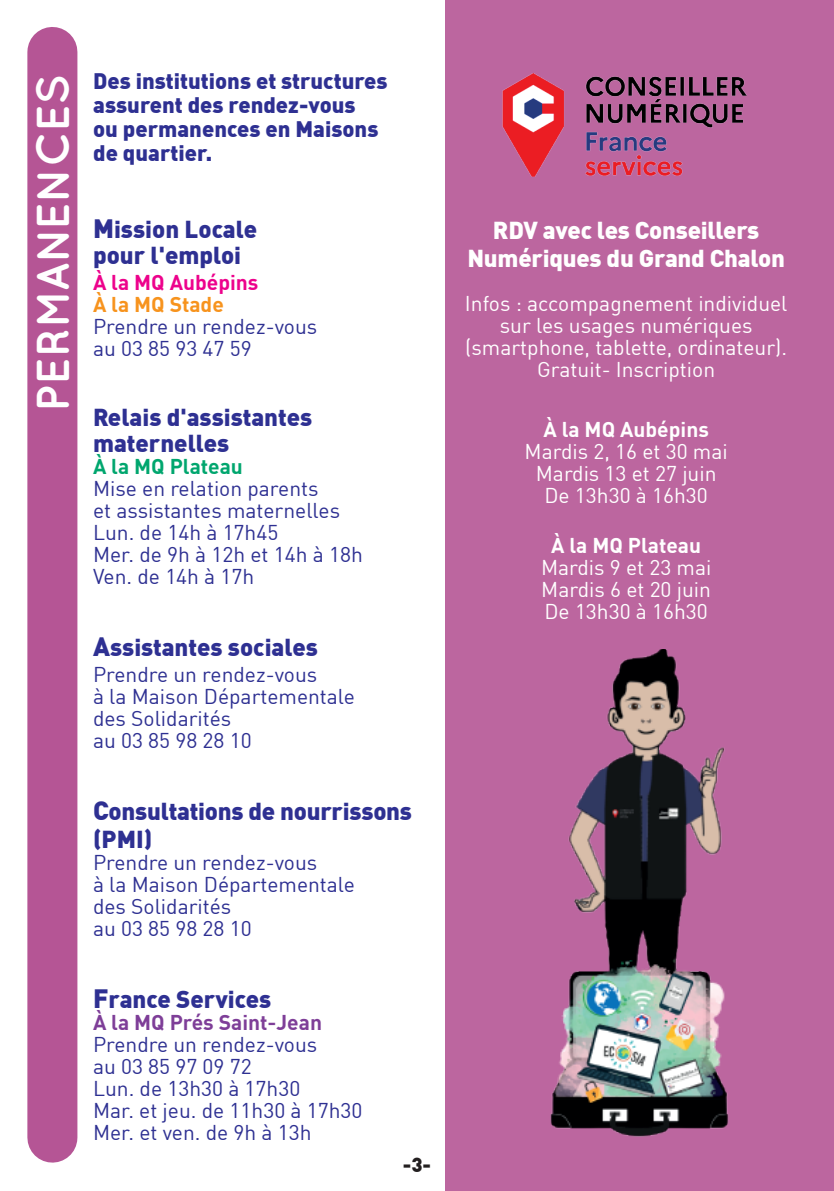
<style>
.page{position:relative;width:834px;height:1191px;background:#fff}
.page>*{position:absolute;margin:0;border:0;box-sizing:border-box;transform-origin:0 0}
.t1{font:700 46px "Quicksand";color:#fff}
.t2{font:900 24px/26px "DIN Offc";color:#2e3092}
.t3{font:900 24px/28px "DIN Offc";letter-spacing:-.01em;color:#fff;text-align:center}
.t4{font:900 22px/24px "DIN Offc";color:#2e3092}
.t5{font:21px/22px "DIN Offc";color:#2e3092}
.t6{font:21px/22px "DIN Offc";color:#fff;text-align:center}
.t7{font:700 21px "DIN Offc";color:#fff}
.t8{font:700 21px "DIN Offc";color:#7e3e98}
.t9{font:700 21px "DIN Offc";color:#ed028c}
.t10{font:700 21px "DIN Offc";color:#00a66e}
.t11{font:700 21px "DIN Offc";color:#f7931d}
.t12{font:900 20px "DIN Offc";color:#231f20}
.s1{font-size:26px}
</style>
<div class="page">
<div style="left:27px;top:52px;width:50px;height:1085px;background:#b55595"></div>
<div style="left:445px;top:0;width:388px;height:1191px;background:#bc669f"></div>
<img style="left:550px;top:649px;width:179px;height:488px">
<img style="left:503px;top:73px;width:243px;height:103px">
<h1 class="t1" style="left:25px;top:412px;width:339px;rotate:-90deg">PERMANENCES</h1>
<p class="t4" style="left:93px;top:67px;width:296px">Des institutions et structures assurent des rendez-vous<br>ou permanences en Maisons de quartier.</p>
<p class="t2" style="left:93px;top:215px;width:166px"><span class="s1">M</span>ission Locale pour l'emploi</p>
<p class="t9" style="left:93px;top:269px;width:167px">À la MQ Aubépins</p>
<p class="t11" style="left:93px;top:291px;width:132px">À la MQ Stade</p>
<p class="t5" style="left:93px;top:315px;width:226px">Prendre un rendez-vous au 03 85 93 47 59</p>
<p class="t2" style="left:93px;top:403px;width:221px">Relais d'assistantes maternelles</p>
<p class="t10" style="left:93px;top:453px;width:151px">À la MQ Plateau</p>
<p class="t5" style="left:93px;top:477px;width:271px">Mise en relation parents<br>et assistantes maternelles<br>Lun. de 14h à 17h45<br>Mer. de 9h à 12h et 14h à 18h<br>Ven. de 14h à 17h</p>
<p class="t2" style="left:93px;top:633px;width:226px"><span class="s1">A</span>ssistantes sociales</p>
<p class="t5" style="left:93px;top:663px;width:263px">Prendre un rendez-vous<br>à la Maison Départementale des Solidarités<br>au 03 85 98 28 10</p>
<p class="t2" style="left:93px;top:796px;width:320px;line-height:28px"><span class="s1">C</span>onsultations de nourrissons (PMI)</p>
<p class="t5" style="left:93px;top:851px;width:263px">Prendre un rendez-vous<br>à la Maison Départementale des Solidarités<br>au 03 85 98 28 10</p>
<p class="t2" style="left:93px;top:985px;width:180px"><span class="s1">F</span>rance Services</p>
<p class="t8" style="left:93px;top:1009px;width:230px">À la MQ Prés Saint-Jean</p>
<p class="t5" style="left:93px;top:1033px;width:271px">Prendre un rendez-vous<br>au 03 85 97 09 72<br>Lun. de 13h30 à 17h30<br>Mar. et jeu. de 11h30 à 17h30<br>Mer. et ven. de 9h à 13h</p>
<p class="t12" style="left:403px;top:1151px;width:30px">-3-</p>
<p class="t3" style="left:467px;top:215px;width:319px">RDV avec les Conseillers<br>Numériques du Grand Chalon</p>
<p class="t6" style="left:465px;top:292px;width:324px">Infos : accompagnement individuel sur les usages numériques (smartphone, tablette, ordinateur).<br>Gratuit- Inscription</p>
<p class="t7" style="left:543px;top:416px;width:167px">À la MQ Aubépins</p>
<p class="t6" style="left:524px;top:440px;width:204px">Mardis 2, 16 et 30 mai<br>Mardis 13 et 27 juin<br>De 13h30 à 16h30</p>
<p class="t7" style="left:551px;top:532px;width:151px">À la MQ Plateau</p>
<p class="t6" style="left:541px;top:556px;width:172px;text-align:justify">Mardis 9 et 23 mai Mardis 6 et 20 juin De 13h30 à 16h30</p>
</div>
